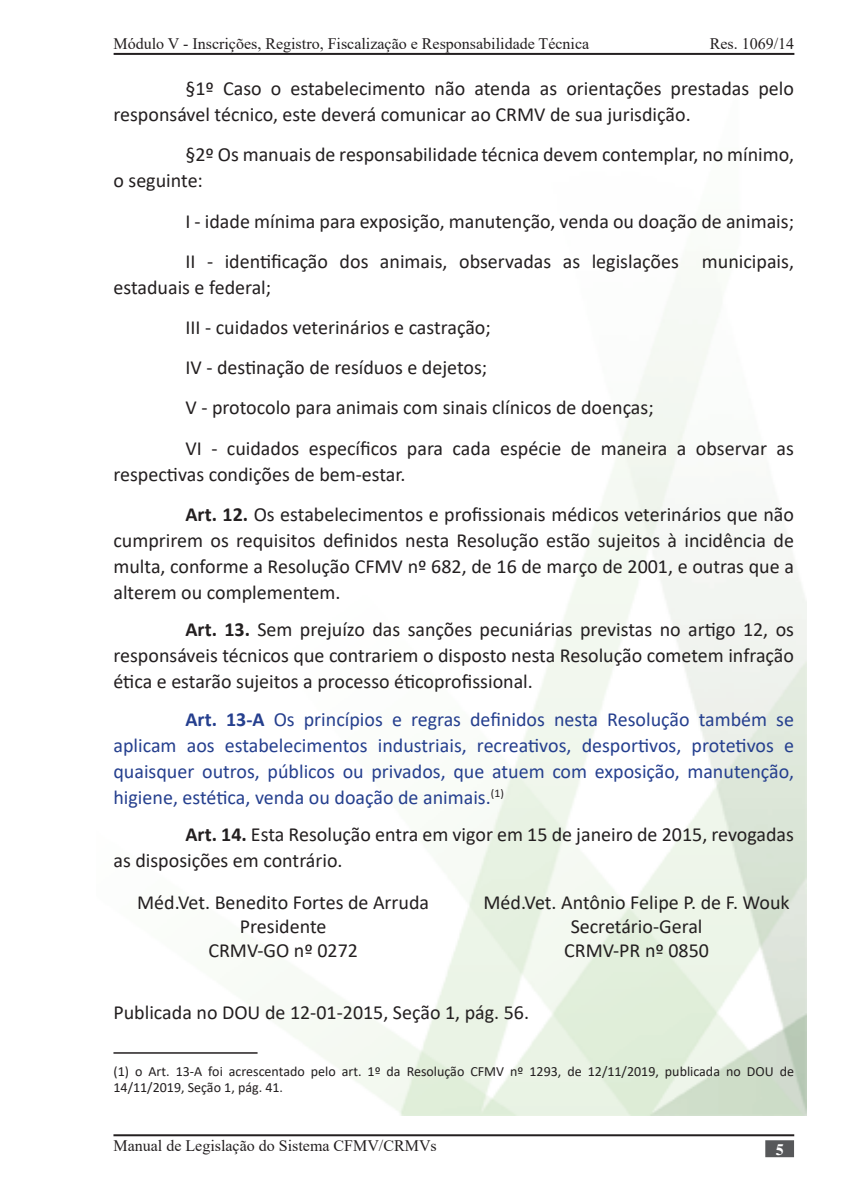
<style>
.page{position:relative;width:851px;height:1191px;background:#fff}
.page>*{position:absolute;margin:0;border:0;box-sizing:border-box;transform-origin:0 0}
.t1{font:20px/26px "Calibri";color:#231f20}
.t2{font:20px/26px "Calibri";color:#253f8e;text-align:justify}
.t3{font:16px "Times New Roman";color:#231f20}
.t4{font:700 16px "Times";color:#fff}
.t5{font:14px/16.8px "Calibri";color:#231f20}
.s1{font-weight:700}
.s2{font-family:"Times New Roman"}
</style>
<div class="page">
<hr style="left:113px;top:1134px;width:681px;height:2px;background:#231f20">
<div style="left:765px;top:1140px;width:28px;height:17px;background:#57585a;border:2px solid #57585a"></div>
<hr style="left:114px;top:53px;width:680px;height:2px;background:#231f20">
<img style="left:113px;top:308px;width:693px;height:807px">
<hr style="left:113px;top:1052px;width:144px;height:1px;background:#231f20">
<p class="t3" style="left:113px;top:33px;width:477px">Módulo V - Inscrições, Registro, Fiscalização e Responsabilidade Técnica</p>
<p class="t3" style="left:709px;top:33px;width:86px">Res. 1069/14</p>
<p class="t1" style="left:113px;top:75px;width:682px;text-indent:72px">§1º Caso o estabelecimento não atenda as orientações prestadas pelo responsável técnico, este deverá comunicar ao CRMV de sua jurisdição.</p>
<p class="t1" style="left:113px;top:141px;width:682px;text-indent:72px">§2º Os manuais de responsabilidade técnica devem contemplar, no mínimo, o seguinte:</p>
<p class="t1" style="left:185px;top:207px;width:610px">I - idade mínima para exposição, manutenção, venda ou doação de animais;</p>
<p class="t1" style="left:113px;top:248px;width:682px;text-indent:72px">II - identificação dos animais, observadas as legislações municipais, estaduais e federal;</p>
<p class="t1" style="left:185px;top:314px;width:307px">III - cuidados veterinários e castração;</p>
<p class="t1" style="left:185px;top:354px;width:303px">IV - destinação de resíduos e dejetos;</p>
<p class="t1" style="left:185px;top:394px;width:469px">V - protocolo para animais com sinais clínicos de doenças;</p>
<p class="t1" style="left:113px;top:434px;width:682px;text-indent:72px">VI - cuidados específicos para cada espécie de maneira a observar as respectivas condições de bem-estar.</p>
<p class="t1" style="left:113px;top:500px;width:682px;text-align:justify;text-indent:72px"><span class="s1">Art. 12.</span> Os estabelecimentos e profissionais médicos veterinários que não cumprirem os requisitos definidos nesta Resolução estão sujeitos à incidência de multa, conforme a Resolução CFMV nº 682, de 16 de março de 2001, e outras que a alterem ou complementem.</p>
<p class="t1" style="left:113px;top:616px;width:682px;text-align:justify;text-indent:72px"><span class="s1">Art. 13.</span> Sem prejuízo das sanções pecuniárias previstas no artigo 12, os responsáveis técnicos que contrariem o disposto nesta Resolução cometem infração ética e estarão sujeitos a processo éticoprofissional.</p>
<p class="t2" style="left:113px;top:705px;width:682px;text-indent:72px"><span class="s1">Art. 13-A</span> Os princípios e regras definidos nesta Resolução também se aplicam aos estabelecimentos industriais, recreativos, desportivos, protetivos e quaisquer outros, públicos ou privados, que atuem com exposição, manutenção, higiene, estética, venda ou doação de animais.<sup>(1)</sup></p>
<p class="t1" style="left:113px;top:820px;width:682px;text-indent:72px"><span class="s1">Art. 14.</span> Esta Resolução entra em vigor em 15 de janeiro de 2015, revogadas as disposições em contrário.</p>
<p class="t1" style="left:137px;top:889px;width:293px">Méd.Vet. Benedito Fortes de Arruda</p>
<p class="t1" style="left:240px;top:913px;width:88px">Presidente</p>
<p class="t1" style="left:208px;top:937px;width:151px">CRMV-GO nº 0272</p>
<p class="t1" style="left:483px;top:889px;width:308px">Méd.Vet. Antônio Felipe P. de F. Wouk</p>
<p class="t1" style="left:570px;top:913px;width:133px">Secretário-Geral</p>
<p class="t1" style="left:564px;top:937px;width:146px">CRMV-PR nº 0850</p>
<p class="t1" style="left:113px;top:998px;width:417px">Publicada no DOU de 12-01-2015, Seção 1, pág. 56.</p>
<p class="t5" style="left:113px;top:1062px;width:682px">(1) o Art. 13-A foi acrescentado pelo art. 1º da Resolução CFMV nº 1293, de 12/11/2019, publicada no DOU de<br>14/11/2019, Seção 1, pág. 41<span class="s2">.</span></p>
<p class="t3" style="left:113px;top:1134px;width:325px">Manual de Legislação do Sistema CFMV/CRMVs</p>
<p class="t4" style="left:775px;top:1140px;width:9px">5</p>
</div>
